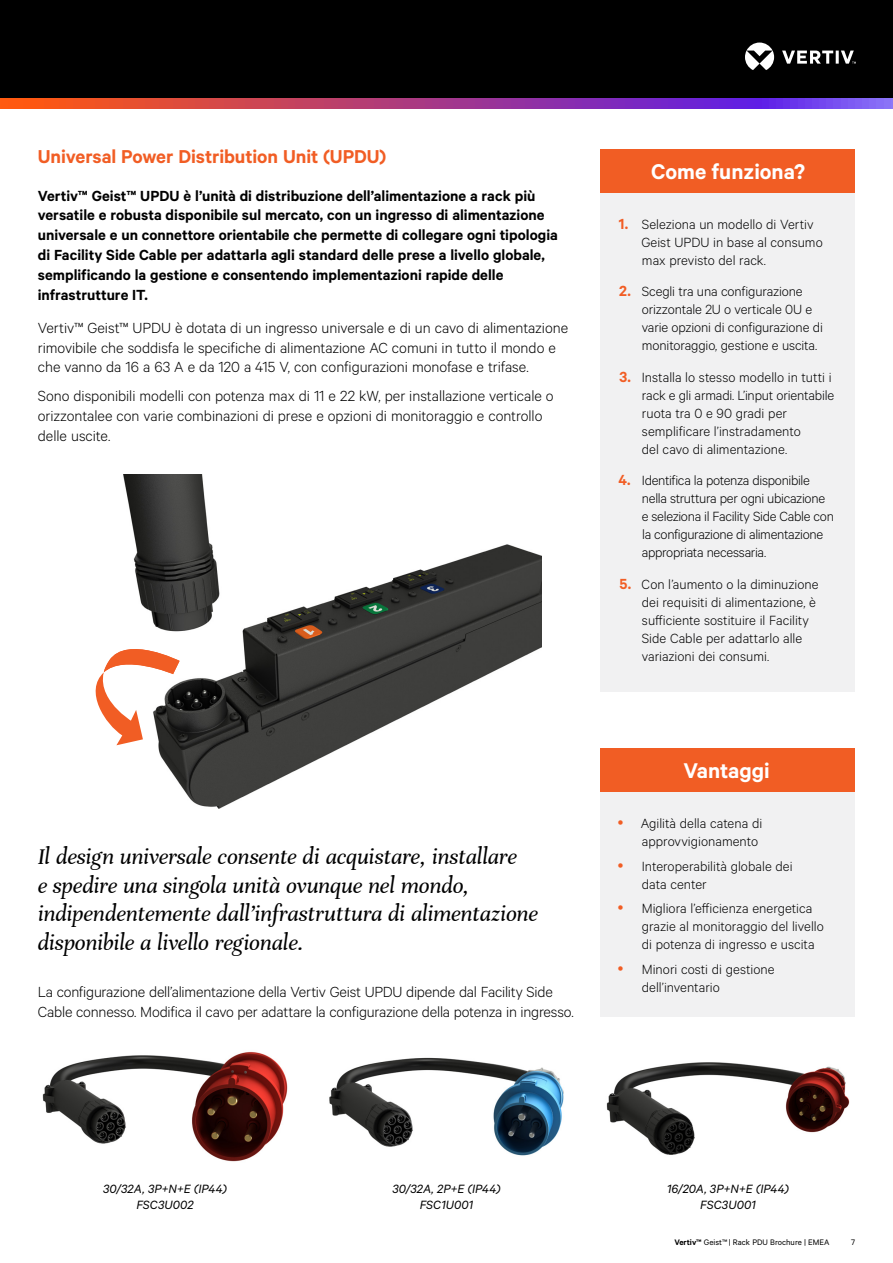
<style>
.page{position:relative;width:893px;height:1263px;background:#fff}
.page>*{position:absolute;margin:0;border:0;box-sizing:border-box;transform-origin:0 0}
.t1{font:italic 24px/28.8px "Unna";letter-spacing:-.005em;color:#000}
.t2{font:600 24px "Calibre";color:#fff}
.t3{font:600 21px "Calibre";letter-spacing:-.005em;color:#f15d24}
.t4{font:300 16.5px/19.8px "Calibre";letter-spacing:-.005em;color:#000}
.t5{font:600 16.5px/19.8px "Calibre";color:#000}
.t6{font:300 15px/18px "Calibre";letter-spacing:-.005em;color:#000}
.t7{font:italic 13.5px/16.2px "Calibre";letter-spacing:.01em;color:#000;text-align:center}
.t8{font:9px "Calibre";color:#000}
.s1{font-weight:600;font-size:16.5px;color:#f15d24}
.s2{font-weight:600}
</style>
<div class="page">
<div style="left:0;top:0;width:893px;height:108px;background:#000"></div>
<svg style="left:745px;top:43px;width:111px;height:27px"></svg>
<svg style="left:0;top:98px;width:893px;height:11px;background:#a83e89"></svg>
<div style="left:601px;top:193px;width:254px;height:499px;background:#f1f1f2"></div>
<div style="left:601px;top:149px;width:254px;height:44px;background:#f15d24"></div>
<img style="left:42px;top:1051px;width:246px;height:111px">
<img style="left:606px;top:1062px;width:244px;height:93px">
<img style="left:329px;top:1057px;width:235px;height:99px">
<img style="left:116px;top:474px;width:426px;height:335px">
<svg style="left:95px;top:635px;width:85px;height:110px"></svg>
<div style="left:601px;top:792px;width:254px;height:225px;background:#f1f1f2"></div>
<div style="left:601px;top:748px;width:254px;height:44px;background:#f15d24"></div>
<h2 class="t3" style="left:38px;top:144px;width:350px">Universal Power Distribution Unit (UPDU)</h2>
<p class="t5" style="left:38px;top:185px;width:522px">Vertiv™ Geist™ UPDU è l’unità di distribuzione dell’alimentazione a rack più versatile e robusta disponibile sul mercato, con un ingresso di alimentazione universale e un connettore orientabile che permette di collegare ogni tipologia di Facility Side Cable per adattarla agli standard delle prese a livello globale, semplificando la gestione e consentendo implementazioni rapide delle infrastrutture IT.</p>
<p class="t4" style="left:38px;top:317px;width:532px">Vertiv™ Geist™ UPDU è dotata di un ingresso universale e di un cavo di alimentazione rimovibile che soddisfa le specifiche di alimentazione AC comuni in tutto il mondo e che vanno da 16 a 63 A e da 120 a 415 V, con configurazioni monofase e trifase.</p>
<p class="t4" style="left:38px;top:385px;width:517px">Sono disponibili modelli con potenza max di 11 e 22 kW, per installazione verticale o orizzontalee con varie combinazioni di prese e opzioni di monitoraggio e controllo delle uscite.</p>
<h1 class="t1" style="left:38px;top:842px;width:502px">Il design universale consente di acquistare, installare<br>e spedire una singola unità ovunque nel mondo, indipendentemente dall’infrastruttura di alimentazione disponibile a livello regionale.</h1>
<p class="t4" style="left:38px;top:981px;width:537px">La configurazione dell’alimentazione della Vertiv Geist UPDU dipende dal Facility Side<br>Cable connesso. Modifica il cavo per adattare la configurazione della potenza in ingresso.</p>
<h1 class="t2" style="left:651px;top:157px;width:156px">Come funziona?</h1>
<p class="t6" style="left:641px;top:214px;width:183px;text-indent:-23px"><span class="s1">1.</span> Seleziona un modello di Vertiv<br>Geist UPDU in base al consumo max previsto del rack.</p>
<p class="t6" style="left:642px;top:282px;width:183px;text-indent:-23px"><span class="s1">2.</span> Scegli tra una configurazione orizzontale 2U o verticale 0U e varie opzioni di configurazione di monitoraggio, gestione e uscita.</p>
<p class="t6" style="left:642px;top:367px;width:194px;text-indent:-22px"><span class="s1">3.</span> Installa lo stesso modello in tutti i rack e gli armadi. L’input orientabile ruota tra 0 e 90 gradi per semplificare l’instradamento<br>del cavo di alimentazione.</p>
<p class="t6" style="left:642px;top:471px;width:194px;text-indent:-23px"><span class="s1">4.</span> Identifica la potenza disponibile nella struttura per ogni ubicazione e seleziona il Facility Side Cable con la configurazione di alimentazione appropriata necessaria.</p>
<p class="t6" style="left:642px;top:574px;width:178px;text-indent:-22px"><span class="s1">5.</span> Con l’aumento o la diminuzione dei requisiti di alimentazione, è sufficiente sostituire il Facility<br>Side Cable per adattarlo alle variazioni dei consumi.</p>
<h1 class="t2" style="left:683px;top:756px;width:88px">Vantaggi</h1>
<p class="t6" style="left:641px;top:813px;width:123px">Agilità della catena di approvvigionamento</p>
<p class="t6" style="left:642px;top:856px;width:152px">Interoperabilità globale dei data center</p>
<p class="t6" style="left:642px;top:899px;width:184px">Migliora l’efficienza energetica grazie al monitoraggio del livello di potenza di ingresso e uscita</p>
<p class="t6" style="left:642px;top:960px;width:134px">Minori costi di gestione dell’inventario</p>
<p class="t7" style="left:103px;top:1180px;width:125px">30/32A, 3P+N+E (IP44)<br>FSC3U002</p>
<p class="t7" style="left:667px;top:1180px;width:123px">16/20A, 3P+N+E (IP44)<br>FSC3U001</p>
<p class="t7" style="left:392px;top:1180px;width:110px">30/32A, 2P+E (IP44)<br>FSC1U001</p>
<p class="t8" style="left:674px;top:1237px;width:157px"><span class="s2">Vertiv™</span> Geist™ | Rack PDU Brochure | EMEA</p>
<p class="t8" style="left:851px;top:1236px;width:5px">7</p>
</div>
